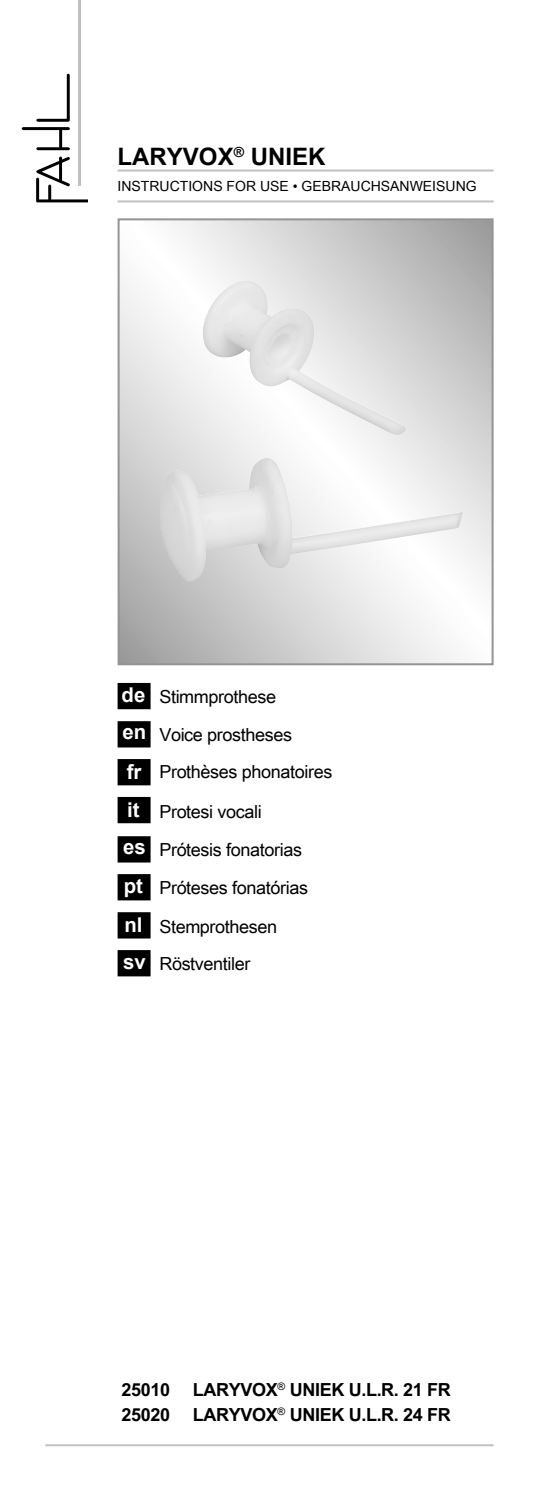
<style>
.page{position:relative;width:539px;height:1503px;background:#fff}
.page>*{position:absolute;margin:0;border:0;box-sizing:border-box;transform-origin:0 0}
.t1{font:700 24px "Arial Unicode MS";color:#000}
.t2{font:700 20.4px "Arial";color:#fff}
.t3{font:18px/37.8px "Arial Unicode MS";letter-spacing:-.02em;color:#000}
.t4{font:700 18px "Arial Unicode MS";letter-spacing:-.02em;color:#000}
.t5{font:14px "Arial Unicode MS";color:#000}
</style>
<div class="page">
<svg style="left:22px;top:74px;width:48px;height:76px"></svg>
<svg style="left:36px;top:157px;width:51px;height:45px"></svg>
<hr style="left:78px;top:0;width:3px;height:186px;background:#c0c0c0">
<hr style="left:118px;top:169px;width:375px;height:2px;background:#c0c0c0">
<hr style="left:118px;top:200px;width:375px;height:2px;background:#c0c0c0">
<hr style="left:45px;top:1444px;width:448px;height:2px;background:#c0c0c0">
<svg style="left:121px;top:221px;width:369px;height:441px"></svg>
<div style="left:118px;top:218px;width:375px;height:447px;border:2px solid #949494"></div>
<div style="left:119px;top:951px;width:30px;height:24px;background:#000"></div>
<div style="left:118px;top:950px;width:32px;height:26px;border:2px solid #000"></div>
<div style="left:119px;top:913px;width:30px;height:24px;background:#000"></div>
<div style="left:118px;top:912px;width:32px;height:26px;border:2px solid #000"></div>
<div style="left:119px;top:875px;width:30px;height:24px;background:#000"></div>
<div style="left:118px;top:874px;width:32px;height:26px;border:2px solid #000"></div>
<div style="left:119px;top:837px;width:30px;height:24px;background:#000"></div>
<div style="left:118px;top:836px;width:32px;height:26px;border:2px solid #000"></div>
<div style="left:119px;top:798px;width:30px;height:24px;background:#000"></div>
<div style="left:118px;top:797px;width:32px;height:26px;border:2px solid #000"></div>
<div style="left:119px;top:760px;width:30px;height:24px;background:#000"></div>
<div style="left:118px;top:759px;width:32px;height:26px;border:2px solid #000"></div>
<div style="left:119px;top:722px;width:30px;height:24px;background:#000"></div>
<div style="left:118px;top:721px;width:32px;height:26px;border:2px solid #000"></div>
<div style="left:119px;top:684px;width:30px;height:24px;background:#000"></div>
<div style="left:118px;top:683px;width:32px;height:26px;border:2px solid #000"></div>
<img style="left:202px;top:281px;width:204px;height:154px">
<img style="left:159px;top:458px;width:304px;height:124px">
<h1 class="t1" style="left:118px;top:139px;width:209px">LARYVOX<sup>®</sup> UNIEK</h1>
<p class="t5" style="left:118px;top:176px;width:360px">INSTRUCTIONS FOR USE • GEBRAUCHSANWEISUNG</p>
<p class="t2" style="left:122px;top:681px;width:25px">de</p>
<p class="t2" style="left:122px;top:718px;width:25px">en</p>
<p class="t2" style="left:127px;top:757px;width:16px">fr</p>
<p class="t3" style="left:159px;top:677px;width:174px">Stimmprothese<br>Voice prostheses<br>Prothèses phonatoires</p>
<p class="t2" style="left:127px;top:795px;width:14px">it</p>
<p class="t3" style="left:159px;top:792px;width:104px">Protesi vocali</p>
<p class="t2" style="left:123px;top:833px;width:24px">es</p>
<p class="t3" style="left:159px;top:830px;width:144px">Prótesis fonatorias</p>
<p class="t2" style="left:124px;top:871px;width:21px">pt</p>
<p class="t3" style="left:159px;top:868px;width:150px">Próteses fonatórias</p>
<p class="t2" style="left:124px;top:910px;width:20px">nl</p>
<p class="t3" style="left:159px;top:907px;width:119px">Stemprothesen</p>
<p class="t2" style="left:123px;top:947px;width:24px">sv</p>
<p class="t3" style="left:159px;top:944px;width:93px">Röstventiler</p>
<p class="t4" style="left:121px;top:1376px;width:50px">25010</p>
<p class="t4" style="left:193px;top:1376px;width:259px">LARYVOX<sup>®</sup> UNIEK U.L.R. 21 FR</p>
<p class="t4" style="left:121px;top:1401px;width:50px">25020</p>
<p class="t4" style="left:193px;top:1401px;width:259px">LARYVOX<sup>®</sup> UNIEK U.L.R. 24 FR</p>
</div>
